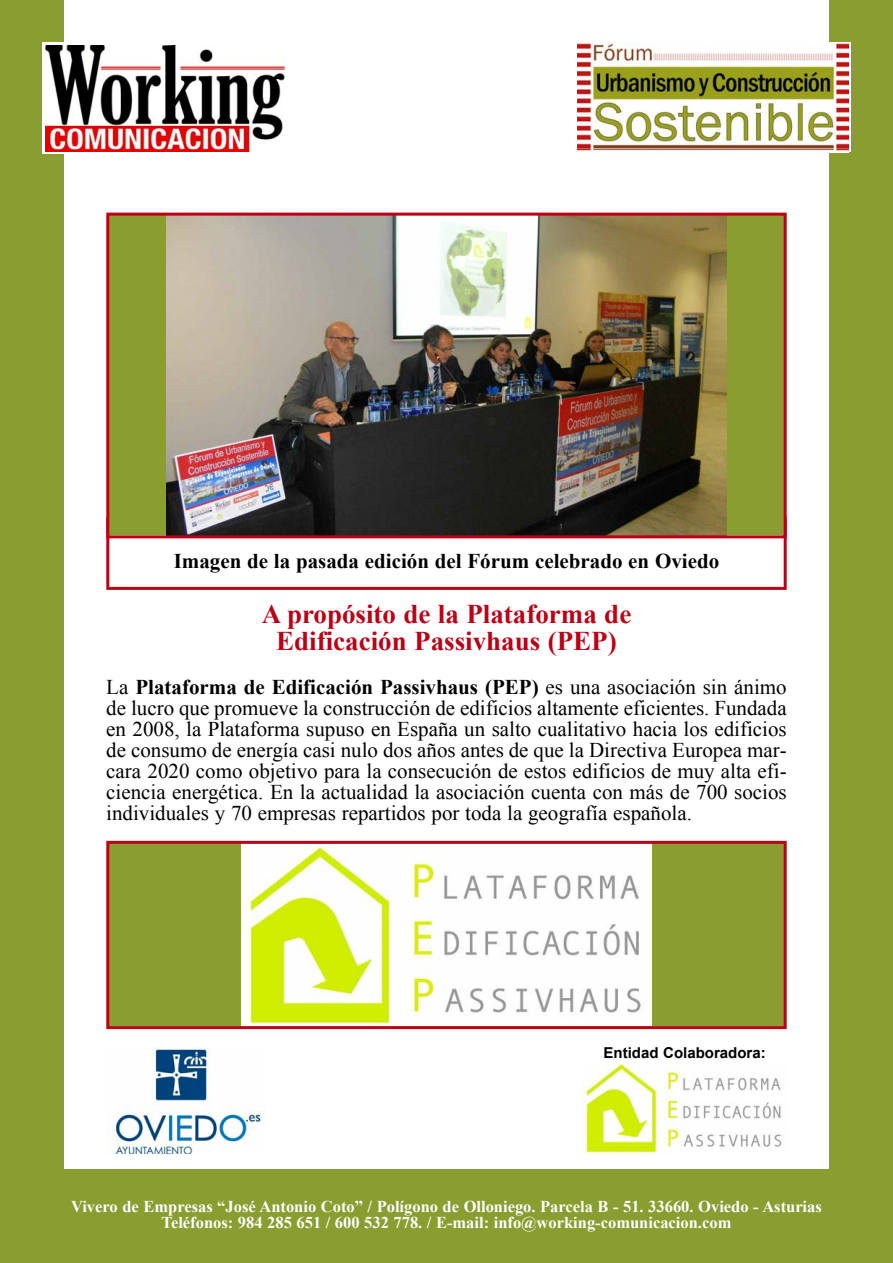
<style>
.page{position:relative;width:893px;height:1263px;background:#fff}
.page>*{position:absolute;margin:0;border:0;box-sizing:border-box;transform-origin:0 0}
.t1{font:700 27px/27px "Times New Roman";color:#b90016;text-align:center}
.t2{font:21px/21px "Times New Roman";color:#000;text-align:justify}
.t3{font:700 21px "Times New Roman";color:#000}
.t4{font:700 16.5px/16.5px "Times New Roman";color:#fff;text-align:center}
.t5{font:700 15px "Arial";color:#000}
.s1{font-weight:700}
</style>
<div class="page">
<img style="left:114px;top:1047px;width:148px;height:107px">
<div style="left:0;top:0;width:64px;height:1263px;background:#899d30"></div>
<div style="left:829px;top:0;width:64px;height:1263px;background:#899d30"></div>
<img style="left:583px;top:1063px;width:199px;height:91px">
<div style="left:43px;top:43px;width:276px;height:111px;background:#fff"></div>
<img style="left:46px;top:46px;width:240px;height:106px">
<img style="left:577px;top:149px;width:272px;height:3px">
<div style="left:43px;top:1169px;width:807px;height:94px;background:#899d30"></div>
<img style="left:577px;top:43px;width:272px;height:106px">
<div style="left:109px;top:844px;width:675px;height:182px;background:#899d30"></div>
<img style="left:242px;top:845px;width:409px;height:180px">
<div style="left:106px;top:841px;width:681px;height:188px;border:3px solid #b90016"></div>
<div style="left:106px;top:518px;width:681px;height:72px;border:3px solid #b90016"></div>
<div style="left:109px;top:216px;width:675px;height:319px;background:#899d30"></div>
<img style="left:167px;top:217px;width:559px;height:317px">
<div style="left:106px;top:213px;width:681px;height:325px;border:3px solid #b90016"></div>
<p class="t3" style="left:174px;top:549px;width:547px">Imagen de la pasada edición del Fórum celebrado en Oviedo</p>
<p class="t1" style="left:262px;top:600px;width:371px">A propósito de la Plataforma de<br>Edificación Passivhaus (PEP)</p>
<p class="t2" style="left:106px;top:677px;width:682px">La <span class="s1">Plataforma de Edificación Passivhaus (PEP)</span> es una asociación sin ánimo de lucro que promueve la construcción de edificios altamente eficientes. Fundada en 2008, la Plataforma supuso en España un salto cualitativo hacia los edificios de consumo de energía casi nulo dos años antes de que la Directiva Europea mar&shy;cara 2020 como objetivo para la consecución de estos edificios de muy alta efi&shy;ciencia energética. En la actualidad la asociación cuenta con más de 700 socios individuales y 70 empresas repartidos por toda la geografía española.</p>
<p class="t5" style="left:604px;top:1044px;width:164px">Entidad Colaboradora:</p>
<p class="t4" style="left:71px;top:1198px;width:752px">Vivero de Empresas “José Antonio Coto” / Polígono de Olloniego. Parcela B - 51. 33660. Oviedo - Asturias<br>Teléfonos: 984 285 651 / 600 532 778. / E-mail: info@working-comunicacion.com</p>
</div>
